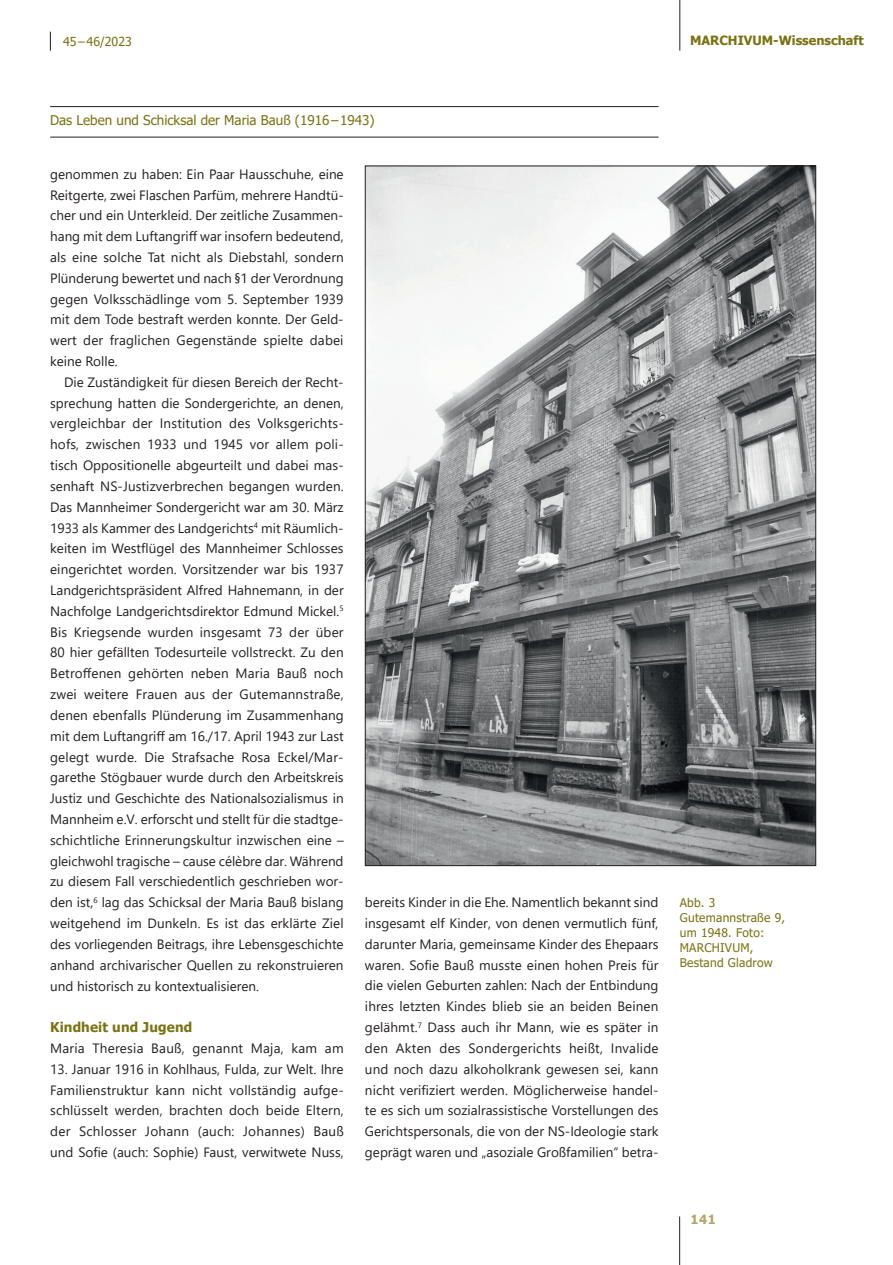
<style>
.page{position:relative;width:893px;height:1265px;background:#fff}
.page>*{position:absolute;margin:0;border:0;box-sizing:border-box;transform-origin:0 0}
.t1{font:13.5px/20.9px "Segoe UI";color:#231f20;text-align:justify}
.t2{font:13.5px "Tahoma";color:#7a7313}
.t3{font:700 13.5px "Tahoma";letter-spacing:.01em;color:#7a7313}
.t4{font:700 12.75px "Tahoma";color:#7a7313}
.t5{font:700 12.75px "Tahoma";color:#aea767}
.t6{font:12.45px "Tahoma";color:#7a7313}
.t7{font:12px/15px "Tahoma";letter-spacing:.02em;color:#7a7313}
</style>
<div class="page">
<svg style="left:50px;top:32px;width:1px;height:19px"></svg>
<hr style="left:679px;top:0;width:1px;height:51px;background:#231f20">
<hr style="left:679px;top:1216px;width:1px;height:49px;background:#231f20">
<hr style="left:50px;top:106px;width:608px;height:1px;background:#231f20">
<hr style="left:50px;top:137px;width:608px;height:1px;background:#231f20">
<img style="left:367px;top:168px;width:446px;height:696px">
<p class="t6" style="left:63px;top:33px;width:70px">45–46/2023</p>
<p class="t4" style="left:690px;top:31px;width:175px">MARCHIVUM-Wissenschaft</p>
<p class="t2" style="left:50px;top:111px;width:326px">Das Leben und Schicksal der Maria Bauß (1916–1943)</p>
<p class="t1" style="left:50px;top:162px;width:295px">genommen zu haben: Ein Paar Hausschuhe, eine Reitgerte, zwei Flaschen Parfüm, mehrere Handtü&shy;cher und ein Unterkleid. Der zeitliche Zusammen&shy;hang mit dem Luftangriff war insofern bedeutend, als eine solche Tat nicht als Diebstahl, sondern Plünderung bewertet und nach §1 der Verordnung gegen Volksschädlinge vom 5. September 1939 mit dem Tode bestraft werden konnte. Der Geld&shy;wert der fraglichen Gegenstände spielte dabei keine Rolle.</p>
<p class="t1" style="left:50px;top:370px;width:295px;text-indent:14px">Die Zuständigkeit für diesen Bereich der Recht&shy;sprechung hatten die Sondergerichte, an denen, vergleichbar der Institution des Volksgerichts&shy;hofs, zwischen 1933 und 1945 vor allem poli&shy;tisch Oppositionelle abgeurteilt und dabei mas&shy;senhaft NS-Justizverbrechen begangen wurden.<br>Das Mannheimer Sondergericht war am 30. März 1933 als Kammer des Landgerichts<sup>4</sup> mit Räumlich&shy;keiten im Westflügel des Mannheimer Schlosses eingerichtet worden. Vorsitzender war bis 1937<br>Landgerichtspräsident Alfred Hahnemann, in der Nachfolge Landgerichtsdirektor Edmund Mickel.<sup>5<br></sup>Bis Kriegsende wurden insgesamt 73 der über 80 hier gefällten Todesurteile vollstreckt. Zu den Betroffenen gehörten neben Maria Bauß noch zwei weitere Frauen aus der Gutemannstraße, denen ebenfalls Plünderung im Zusammenhang mit dem Luftangriff am 16./17. April 1943 zur Last gelegt wurde. Die Strafsache Rosa Eckel/Mar&shy;garethe Stögbauer wurde durch den Arbeitskreis Justiz und Geschichte des Nationalsozialismus in Mannheim e.V. erforscht und stellt für die stadtge&shy;schichtliche Erinnerungskultur inzwischen eine – gleichwohl tragische – cause célèbre dar. Während zu diesem Fall verschiedentlich geschrieben wor&shy;den ist,<sup>6</sup> lag das Schicksal der Maria Bauß bislang weitgehend im Dunkeln. Es ist das erklärte Ziel des vorliegenden Beitrags, ihre Lebensgeschichte anhand archivarischer Quellen zu rekonstruieren und historisch zu kontextualisieren.</p>
<p class="t3" style="left:50px;top:1017px;width:144px">Kindheit und Jugend</p>
<p class="t1" style="left:50px;top:1036px;width:295px">Maria Theresia Bauß, genannt Maja, kam am</p>
<p class="t1" style="left:50px;top:1057px;width:295px">13. Januar 1916 in Kohlhaus, Fulda, zur Welt. Ihre Familienstruktur kann nicht vollständig aufge&shy;schlüsselt werden, brachten doch beide Eltern, der Schlosser Johann (auch: Johannes) Bauß und Sofie (auch: Sophie) Faust, verwitwete Nuss,</p>
<p class="t1" style="left:365px;top:891px;width:295px">bereits Kinder in die Ehe. Namentlich bekannt sind insgesamt elf Kinder, von denen vermutlich fünf, darunter Maria, gemeinsame Kinder des Ehepaars waren. Sofie Bauß musste einen hohen Preis für die vielen Geburten zahlen: Nach der Entbindung ihres letzten Kindes blieb sie an beiden Beinen gelähmt.<sup>7</sup> Dass auch ihr Mann, wie es später in den Akten des Sondergerichts heißt, Invalide und noch dazu alkoholkrank gewesen sei, kann nicht verifiziert werden. Möglicherweise handel&shy;te es sich um sozialrassistische Vorstellungen des Gerichtspersonals, die von der NS-Ideologie stark geprägt waren und „asoziale Großfamilien“ betra-</p>
<p class="t7" style="left:679px;top:895px;width:107px">Abb. 3<br>Gutemannstraße 9, um 1948. Foto:<br>MARCHIVUM,<br>Bestand Gladrow</p>
<p class="t5" style="left:690px;top:1210px;width:27px">141</p>
</div>
